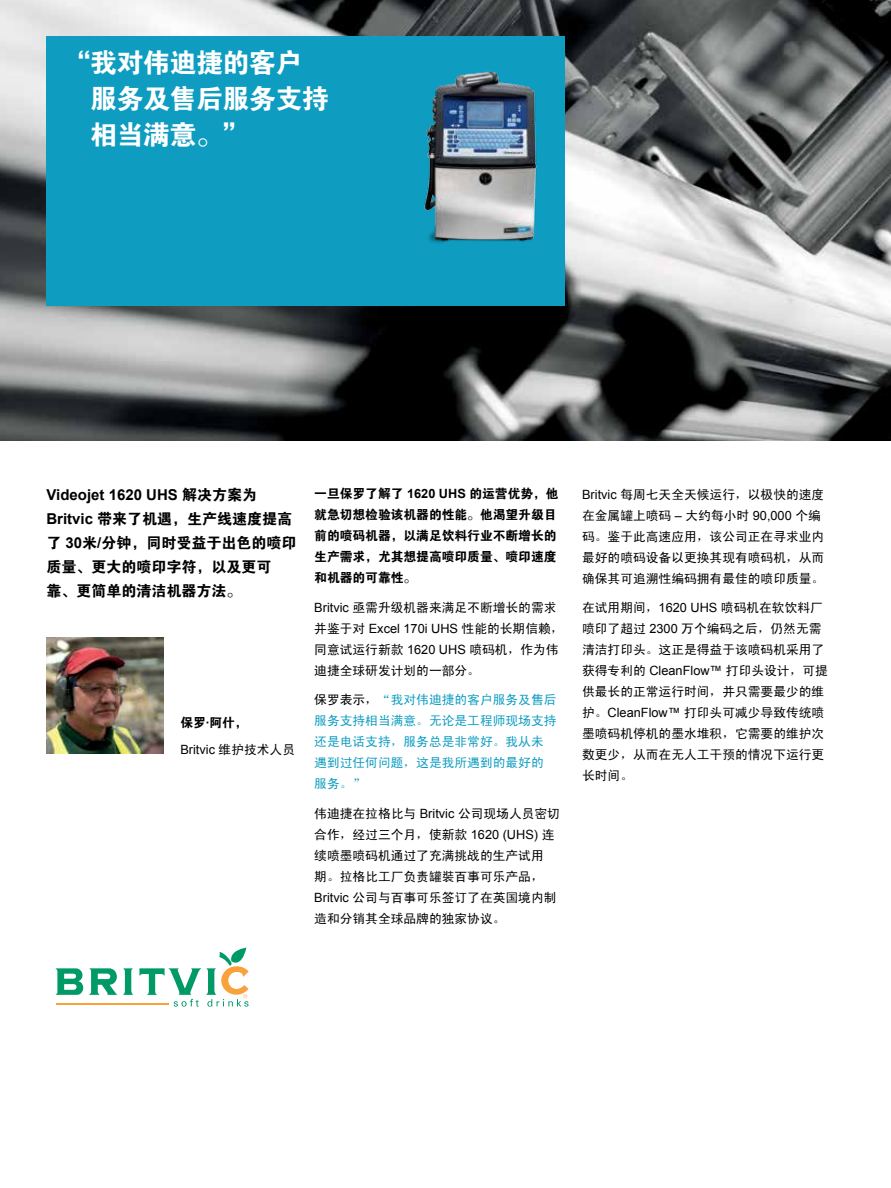
<style>
.page{position:relative;width:891px;height:1188px;background:#fff}
.page>*{position:absolute;margin:0;border:0;box-sizing:border-box;transform-origin:0 0}
.t1{font:27px/36px "FZDHTJW GB1 0";letter-spacing:-.02em;color:#fff}
.t2{font:15px/24px "FZDHTJW GB1 0";color:#000}
.t3{font:700 15px "Arial";color:#000}
.t4{font:12.75px/21px "Sim Hei";color:#000}
.t5{font:12.75px/21px "FZDHTJW GB1 0";color:#000}
.t6{font:12.75px/21px "Sim Hei";color:#0e9dc1}
.t7{font:12.75px "Arial";color:#000}
.s1{font-family:"FZDHTJW GB1 0";font-weight:400}
.s2{font-family:"Arial";font-weight:700}
.s3{font-family:"Sim Hei"}
.s4{font-family:"Arial"}
.s5{color:#000}
</style>
<div class="page">
<img style="left:0;top:0;width:891px;height:441px">
<div style="left:46px;top:36px;width:519px;height:270px;background:#0e9dc1"></div>
<img style="left:424px;top:71px;width:113px;height:172px">
<svg style="left:56px;top:968px;width:27px;height:27px"></svg>
<svg style="left:89px;top:968px;width:28px;height:27px"></svg>
<svg style="left:123px;top:968px;width:10px;height:27px"></svg>
<hr style="left:56px;top:1003px;width:112px;height:2px;background:#f9a13a">
<svg style="left:139px;top:948px;width:110px;height:59px"></svg>
<img style="left:46px;top:637px;width:117px;height:117px">
<h1 class="t1" style="left:90px;top:45px;width:240px;text-indent:-26px">“我对伟迪捷的客户服务及售后服务支持相当满意。”</h1>
<p class="t3" style="left:46px;top:485px;width:212px">Videojet 1620 UHS <span class="s1">解决方案为</span></p>
<p class="t2" style="left:46px;top:507px;width:252px"><span class="s2">Britvic</span> 带来了机遇，生产线速度提高了 <span class="s2">30</span>米<span class="s2">/</span>分钟，同时受益于出色的喷印质量、更大的喷印字符，以及更可<br>靠、更简单的清洁机器方法。</p>
<p class="t5" style="left:180px;top:713px;width:69px">保罗<span class="s2">·</span>阿什，</p>
<p class="t7" style="left:180px;top:741px;width:116px">Britvic <span class="s3">维护技术人员</span></p>
<p class="t5" style="left:314px;top:484px;width:246px">一旦保罗了解了 <span class="s2">1620 UHS</span> 的运营优势，他就急切想检验该机器的性能。他渴望升级目前的喷码机器，以满足饮料行业不断增长的生产需求，尤其想提高喷印质量、喷印速度和机器的可靠性。</p>
<p class="t4" style="left:314px;top:597px;width:251px"><span class="s4">Britvic</span> 亟需升级机器来满足不断增长的需求并鉴于对 <span class="s4">Excel 170i UHS</span> 性能的长期信赖，同意试运行新款 <span class="s4">1620 UHS</span> 喷码机，作为伟迪捷全球研发计划的一部分。</p>
<p class="t6" style="left:314px;top:689px;width:244px"><span class="s5">保罗表示，</span>“我对伟迪捷的客户服务及售后服务支持相当满意。无论是工程师现场支持还是电话支持，服务总是非常好。我从未遇到过任何问题，这是我所遇到的最好的服务。”</p>
<p class="t4" style="left:314px;top:803px;width:247px">伟迪捷在拉格比与 <span class="s4">Britvic</span> 公司现场人员密切合作，经过三个月，使新款 <span class="s4">1620 (UHS)</span> 连续喷墨喷码机通过了充满挑战的生产试用<br>期。拉格比工厂负责罐裝百事可乐产品，<br><span class="s4">Britvic</span> 公司与百事可乐签订了在英国境内制造和分销其全球品牌的独家协议。</p>
<p class="t4" style="left:582px;top:483px;width:244px"><span class="s4">Britvic</span> 每周七天全天候运行，以极快的速度在金属罐上喷码 <span class="s4">–</span> 大约每小时 <span class="s4">90,000</span> 个编码。鉴于此高速应用，该公司正在寻求业内最好的喷码设备以更换其现有喷码机，从而确保其可追溯性编码拥有最佳的喷印质量。</p>
<p class="t4" style="left:582px;top:597px;width:247px">在试用期间，<span class="s4">1620 UHS</span> 喷码机在软饮料厂喷印了超过 <span class="s4">2300</span> 万个编码之后，仍然无需清洁打印头。这正是得益于该喷码机采用了获得专利的 <span class="s4">CleanFlow™</span> 打印头设计，可提供最长的正常运行时间，并只需要最少的维护。<span class="s4">CleanFlow™</span> 打印头可减少导致传统喷墨喷码机停机的墨水堆积，它需要的维护次数更少，从而在无人工干预的情况下运行更长时间。</p>
</div>
